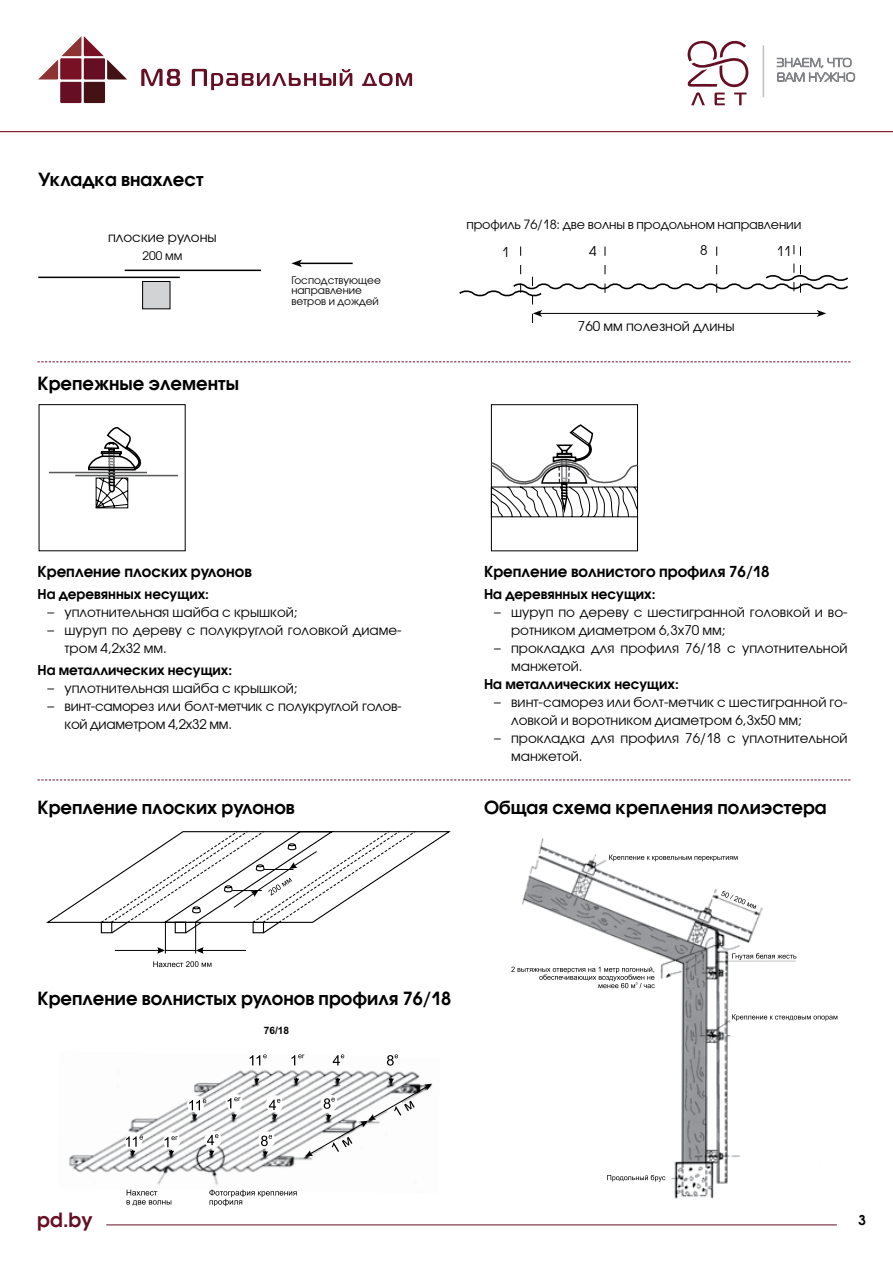
<style>
.page{position:relative;width:893px;height:1263px;background:#fff}
.page>*{position:absolute;margin:0;border:0;box-sizing:border-box;transform-origin:0 0}
.t1{font:600 19.5px "Avant Garde Gothic C";color:#660e24}
.t2{font:600 18px "Avant Garde Gothic C";color:#000}
.t3{font:600 15px "Avant Garde Gothic C";color:#000}
.t4{font:13.5px/18px "Avant Garde Gothic C";color:#000}
.t5{font:600 13.5px "Avant Garde Gothic C";color:#000}
.t6{font:13.5px/18px "Avant Garde Gothic C";letter-spacing:-.02em;color:#000}
.t7{font:12.75px "Avant Garde Gothic C";letter-spacing:-.01em;color:#000}
.t8{font:12px "Avant Garde Gothic C";color:#000}
.t9{font:10.5px/10.5px "Avant Garde Gothic C";color:#000}
.t10{font:700 10.2px "Arial";color:#000}
</style>
<div class="page">
<hr style="left:0;top:131px;width:893px;height:1px;background:#791125">
<hr style="left:106px;top:1224px;width:731px;height:1px;background:#660e24">
<svg style="left:141px;top:69px;width:39px;height:17px"></svg>
<svg style="left:192px;top:69px;width:160px;height:21px"></svg>
<svg style="left:362px;top:73px;width:50px;height:13px"></svg>
<div style="left:84px;top:82px;width:21px;height:21px;background:#441214"></div>
<svg style="left:38px;top:36px;width:89px;height:43px"></svg>
<div style="left:60px;top:82px;width:21px;height:21px;background:#660e24"></div>
<svg style="left:777px;top:58px;width:78px;height:24px"></svg>
<hr style="left:763px;top:45px;width:1px;height:52px;background:#bcbec0">
<svg style="left:688px;top:40px;width:61px;height:65px"></svg>
<hr style="left:125px;top:270px;width:136px;height:1px;background:#000">
<hr style="left:38px;top:277px;width:142px;height:1px;background:#000">
<div style="left:143px;top:281px;width:27px;height:28px;background:#d1d3d4"></div>
<div style="left:142px;top:281px;width:28px;height:28px;border:1px solid #000"></div>
<hr style="left:300px;top:263px;width:53px;height:1px;background:#000">
<svg style="left:291px;top:259px;width:11px;height:8px"></svg>
<svg style="left:459px;top:245px;width:389px;height:78px"></svg>
<svg style="left:38px;top:404px;width:148px;height:147px"></svg>
<hr style="left:49px;top:472px;width:98px;height:1px;background:#58595b">
<hr style="left:75px;top:475px;width:103px;height:1px;background:#58595b">
<svg style="left:490px;top:404px;width:149px;height:148px"></svg>
<svg style="left:46px;top:831px;width:405px;height:103px"></svg>
<hr style="left:165px;top:922px;width:1px;height:31px;background:#000">
<hr style="left:195px;top:922px;width:1px;height:31px;background:#000">
<hr style="left:115px;top:950px;width:46px;height:1px;background:#000">
<svg style="left:157px;top:947px;width:8px;height:7px"></svg>
<hr style="left:200px;top:950px;width:46px;height:1px;background:#000">
<svg style="left:196px;top:947px;width:8px;height:7px"></svg>
<hr style="left:165px;top:950px;width:31px;height:1px;background:#000">
<svg style="left:153px;top:961px;width:58px;height:6px"></svg>
<div style="left:253px;top:922px;width:11px;height:11px;border:1px solid #000"></div>
<img style="left:69px;top:1054px;width:351px;height:139px">
<div style="left:226px;top:1094px;width:16px;height:16px;background:#fff;border-radius:50%"></div>
<div style="left:226px;top:1094px;width:17px;height:16px;border:1px solid #fff;border-radius:50%"></div>
<svg style="left:250px;top:1054px;width:17px;height:11px"></svg>
<div style="left:187px;top:1096px;width:17px;height:16px;background:#fff;border-radius:50%"></div>
<div style="left:187px;top:1096px;width:17px;height:16px;border:1px solid #fff;border-radius:50%"></div>
<svg style="left:266px;top:1096px;width:17px;height:16px"></svg>
<div style="left:266px;top:1095px;width:17px;height:17px;border:1px solid #fff;border-radius:50%"></div>
<svg style="left:291px;top:1054px;width:13px;height:11px"></svg>
<svg style="left:333px;top:1054px;width:11px;height:11px"></svg>
<svg style="left:387px;top:1054px;width:11px;height:11px"></svg>
<svg style="left:228px;top:1097px;width:13px;height:11px"></svg>
<div style="left:126px;top:1133px;width:16px;height:16px;background:#fff;border-radius:50%"></div>
<div style="left:125px;top:1132px;width:17px;height:17px;border:1px solid #fff;border-radius:50%"></div>
<div style="left:164px;top:1133px;width:16px;height:16px;background:#fff;border-radius:50%"></div>
<div style="left:163px;top:1132px;width:17px;height:17px;border:1px solid #fff;border-radius:50%"></div>
<div style="left:205px;top:1131px;width:16px;height:16px;background:#fff;border-radius:50%"></div>
<div style="left:205px;top:1131px;width:16px;height:17px;border:1px solid #fff;border-radius:50%"></div>
<div style="left:258px;top:1132px;width:17px;height:16px;background:#fff;border-radius:50%"></div>
<div style="left:258px;top:1131px;width:17px;height:17px;border:1px solid #fff;border-radius:50%"></div>
<svg style="left:209px;top:1189px;width:88px;height:17px"></svg>
<svg style="left:127px;top:1189px;width:44px;height:17px"></svg>
<svg style="left:254px;top:1078px;width:5px;height:5px"></svg>
<svg style="left:294px;top:1078px;width:5px;height:5px"></svg>
<svg style="left:189px;top:1099px;width:17px;height:20px"></svg>
<svg style="left:231px;top:1114px;width:6px;height:5px"></svg>
<svg style="left:269px;top:1099px;width:11px;height:20px"></svg>
<svg style="left:305px;top:1078px;width:127px;height:78px"></svg>
<svg style="left:126px;top:1136px;width:17px;height:19px"></svg>
<svg style="left:165px;top:1136px;width:13px;height:19px"></svg>
<svg style="left:207px;top:1134px;width:11px;height:21px"></svg>
<svg style="left:261px;top:1135px;width:11px;height:21px"></svg>
<img style="left:512px;top:838px;width:326px;height:361px">
<svg style="left:732px;top:953px;width:64px;height:7px"></svg>
<svg style="left:609px;top:855px;width:129px;height:6px"></svg>
<svg style="left:511px;top:967px;width:144px;height:21px"></svg>
<svg style="left:732px;top:1014px;width:105px;height:7px"></svg>
<svg style="left:607px;top:1175px;width:58px;height:6px"></svg>
<svg style="left:721px;top:891px;width:35px;height:18px"></svg>
<svg style="left:38px;top:361px;width:813px;height:1px"></svg>
<svg style="left:38px;top:779px;width:813px;height:1px"></svg>
<h2 class="t2" style="left:38px;top:168px;width:167px">Укладка внахлест</h2>
<p class="t4" style="left:108px;top:228px;width:110px">плоские рулоны</p>
<p class="t8" style="left:142px;top:249px;width:42px">200 мм</p>
<h2 class="t2" style="left:38px;top:373px;width:203px">Крепежные элементы</h2>
<p class="t9" style="left:291px;top:275px;width:91px">Господствующее направление ветров и дождей</p>
<p class="t7" style="left:466px;top:217px;width:336px">профиль 76/18: две волны в продольном направлении</p>
<p class="t4" style="left:502px;top:243px;width:9px">1</p>
<p class="t4" style="left:589px;top:242px;width:9px">4</p>
<p class="t4" style="left:700px;top:241px;width:9px">8</p>
<p class="t4" style="left:776px;top:242px;width:16px">11</p>
<p class="t4" style="left:578px;top:317px;width:158px">760 мм полезной длины</p>
<p class="t3" style="left:38px;top:562px;width:216px">Крепление плоских рулонов</p>
<p class="t5" style="left:38px;top:586px;width:173px">На деревянных несущих:</p>
<p class="t4" style="left:48px;top:603px;width:252px">– уплотнительная шайба с крышкой;</p>
<p class="t4" style="left:65px;top:621px;width:339px;text-indent:-17px">– шуруп по дереву с полукруглой головкой диаме&shy;тром 4,2х32 мм.</p>
<p class="t5" style="left:38px;top:662px;width:196px">На металлических несущих:</p>
<p class="t4" style="left:48px;top:679px;width:252px">– уплотнительная шайба с крышкой;</p>
<p class="t6" style="left:65px;top:697px;width:339px;text-indent:-17px">– винт-саморез или болт-метчик с полукруглой голов&shy;кой диаметром 4,2х32 мм.</p>
<p class="t3" style="left:484px;top:562px;width:287px">Крепление волнистого профиля 76/18</p>
<p class="t5" style="left:484px;top:586px;width:173px">На деревянных несущих:</p>
<p class="t4" style="left:511px;top:603px;width:338px;text-indent:-17px">– шуруп по дереву с шестигранной головкой и во&shy;ротником диаметром 6,3х70 мм;</p>
<p class="t4" style="left:511px;top:639px;width:338px;text-indent:-17px">– прокладка для профиля 76/18 с уплотнительной манжетой.</p>
<p class="t5" style="left:484px;top:676px;width:196px">На металлических несущих:</p>
<p class="t4" style="left:511px;top:693px;width:338px;text-indent:-17px">– винт-саморез или болт-метчик с шестигранной го&shy;ловкой и воротником диаметром 6,3х50 мм;</p>
<p class="t4" style="left:511px;top:729px;width:338px;text-indent:-17px">– прокладка для профиля 76/18 с уплотнительной манжетой.</p>
<h2 class="t2" style="left:38px;top:796px;width:259px">Крепление плоских рулонов</h2>
<h2 class="t2" style="left:484px;top:796px;width:344px">Общая схема крепления полиэстера</h2>
<h2 class="t2" style="left:38px;top:987px;width:415px">Крепление волнистых рулонов профиля 76/18</h2>
<p class="t10" style="left:264px;top:1024px;width:27px">76/18</p>
<h1 class="t1" style="left:37px;top:1208px;width:57px">pd.by</h1>
<p class="t5" style="left:858px;top:1212px;width:9px">3</p>
</div>
